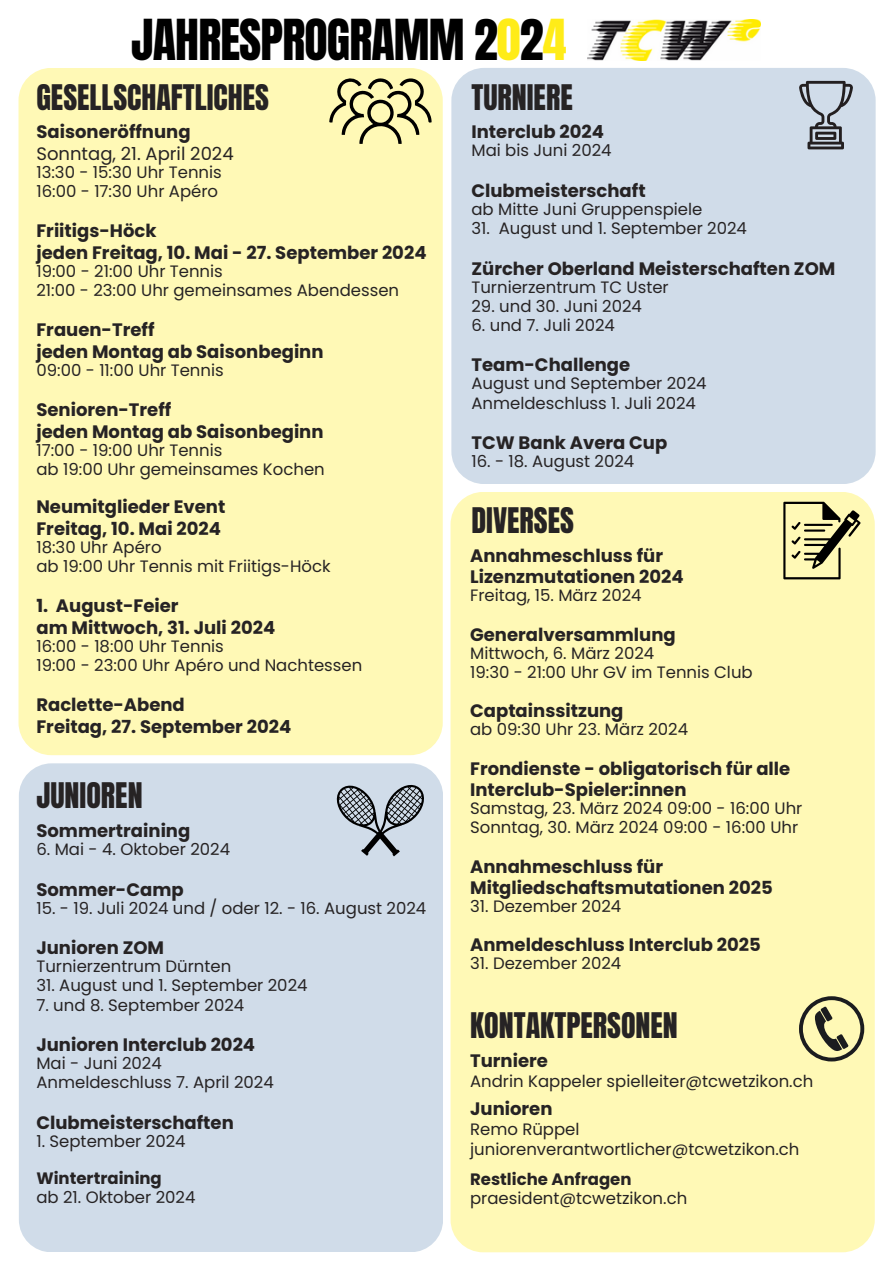
<style>
.page{position:relative;width:894px;height:1264px;background:#fff}
.page>*{position:absolute;margin:0;border:0;box-sizing:border-box;transform-origin:0 0}
.t1{font:48px "Anton";letter-spacing:-.02em;color:#000}
.t2{font:30px "Anton";color:#262324}
.t3{font:700 18px/21.3px "Poppins";color:#262324}
.t4{font:18px "Poppins";color:#262324}
.t5{font:16.5px/19.5px "Poppins";color:#262324}
.t6{font:700 16.5px "Poppins";color:#262324}
.s1{color:#ffec18}
</style>
<div class="page">
<div style="left:18px;top:68px;width:424px;height:687px;background:#fff9b6;border-radius:33px"></div>
<div style="left:451px;top:68px;width:424px;height:416px;background:#d0dce9;border-radius:33px"></div>
<div style="left:450px;top:492px;width:424px;height:760px;background:#fff9b6;border-radius:33px"></div>
<img style="left:587px;top:19px;width:173px;height:41px">
<svg style="left:799px;top:81px;width:53px;height:68px"></svg>
<svg style="left:329px;top:78px;width:102px;height:66px"></svg>
<div style="left:19px;top:763px;width:424px;height:488px;background:#d0dce9;border-radius:33px"></div>
<svg style="left:336px;top:784px;width:88px;height:73px"></svg>
<svg style="left:783px;top:502px;width:77px;height:77px"></svg>
<svg style="left:799px;top:996px;width:65px;height:65px"></svg>
<p class="t1" style="left:131px;top:6px;width:436px">JAHRESPROGRAMM 2<span class="s1">0</span>2<span class="s1">4</span></p>
<h2 class="t2" style="left:36px;top:76px;width:234px">GESELLSCHAFTLICHES</h2>
<p class="t2" style="left:471px;top:76px;width:103px">TURNIERE</p>
<h2 class="t3" style="left:36px;top:121px;width:156px">Saisoneröffnung</h2>
<p class="t4" style="left:36px;top:141px;width:199px">Sonntag, 21. April 2024</p>
<p class="t5" style="left:36px;top:162px;width:187px">13:30 - 15:30 Uhr Tennis</p>
<p class="t5" style="left:36px;top:181px;width:183px">16:00 - 17:30 Uhr Apéro</p>
<p class="t3" style="left:36px;top:220px;width:122px">Friitigs-Höck</p>
<p class="t3" style="left:36px;top:242px;width:391px">jeden Freitag, 10. Mai - 27. September 2024</p>
<p class="t5" style="left:36px;top:261px;width:188px">19:00 - 21:00 Uhr Tennis</p>
<p class="t5" style="left:36px;top:280px;width:364px">21:00 - 23:00 Uhr gemeinsames Abendessen</p>
<p class="t3" style="left:36px;top:319px;width:119px">Frauen-Treff</p>
<p class="t3" style="left:36px;top:341px;width:288px">jeden Montag ab Saisonbeginn</p>
<p class="t5" style="left:36px;top:360px;width:189px">09:00 - 11:00 Uhr Tennis</p>
<p class="t3" style="left:36px;top:399px;width:136px">Senioren-Treff</p>
<p class="t3" style="left:36px;top:421px;width:288px">jeden Montag ab Saisonbeginn</p>
<p class="t5" style="left:36px;top:440px;width:187px">17:00 - 19:00 Uhr Tennis</p>
<p class="t5" style="left:36px;top:459px;width:290px">ab 19:00 Uhr gemeinsames Kochen</p>
<p class="t3" style="left:36px;top:496px;width:190px">Neumitglieder Event</p>
<p class="t3" style="left:36px;top:517px;width:186px">Freitag, 10. Mai 2024</p>
<p class="t5" style="left:36px;top:537px;width:127px">18:30 Uhr Apéro</p>
<p class="t5" style="left:36px;top:556px;width:295px">ab 19:00 Uhr Tennis mit Friitigs-Höck</p>
<p class="t3" style="left:36px;top:595px;width:144px">1. August-Feier</p>
<p class="t3" style="left:36px;top:616px;width:240px">am Mittwoch, 31. Juli 2024</p>
<p class="t5" style="left:36px;top:636px;width:189px">16:00 - 18:00 Uhr Tennis</p>
<p class="t5" style="left:36px;top:655px;width:327px">19:00 - 23:00 Uhr Apéro und Nachtessen</p>
<p class="t3" style="left:36px;top:694px;width:256px">Raclette-Abend<br>Freitag, 27. September 2024</p>
<p class="t3" style="left:471px;top:121px;width:134px">Interclub 2024</p>
<h3 class="t5" style="left:471px;top:141px;width:142px">Mai bis Juni 2024</h3>
<p class="t3" style="left:471px;top:180px;width:176px">Clubmeisterschaft</p>
<p class="t5" style="left:471px;top:199px;width:232px">ab Mitte Juni Gruppenspiele</p>
<p class="t5" style="left:471px;top:218px;width:277px">31. August und 1. September 2024</p>
<p class="t3" style="left:471px;top:257px;width:365px">Zürcher Oberland Meisterschaften ZOM</p>
<p class="t5" style="left:471px;top:277px;width:199px">Turnierzentrum TC Uster</p>
<p class="t5" style="left:471px;top:296px;width:172px">29. und 30. Juni 2024</p>
<p class="t5" style="left:471px;top:315px;width:145px">6. und 7. Juli 2024</p>
<p class="t3" style="left:471px;top:354px;width:160px">Team-Challenge</p>
<p class="t5" style="left:471px;top:374px;width:236px">August und September 2024</p>
<p class="t5" style="left:471px;top:393px;width:226px">Anmeldeschluss 1. Juli 2024</p>
<p class="t3" style="left:471px;top:432px;width:197px">TCW Bank Avera Cup</p>
<p class="t5" style="left:471px;top:451px;width:164px">16. - 18. August 2024</p>
<p class="t2" style="left:471px;top:499px;width:104px">DIVERSES</p>
<p class="t3" style="left:470px;top:545px;width:194px">Annahmeschluss für</p>
<p class="t3" style="left:470px;top:566px;width:215px">Lizenzmutationen 2024</p>
<h2 class="t5" style="left:470px;top:586px;width:173px">Freitag, 15. März 2024</h2>
<p class="t3" style="left:470px;top:623px;width:207px">Generalversammlung</p>
<p class="t5" style="left:470px;top:643px;width:185px">Mittwoch, 6. März 2024</p>
<h2 class="t5" style="left:470px;top:662px;width:284px">19:30 - 21:00 Uhr GV im Tennis Club</h2>
<p class="t3" style="left:470px;top:700px;width:155px">Captainssitzung</p>
<p class="t5" style="left:470px;top:719px;width:219px">ab 09:30 Uhr 23. März 2024</p>
<p class="t3" style="left:470px;top:757px;width:321px">Frondienste - obligatorisch für alle<br>Interclub-Spieler:innen</p>
<p class="t5" style="left:470px;top:798px;width:333px">Samstag, 23. März 2024 09:00 - 16:00 Uhr</p>
<p class="t5" style="left:470px;top:817px;width:329px">Sonntag, 30. März 2024 09:00 - 16:00 Uhr</p>
<p class="t3" style="left:470px;top:855px;width:304px">Annahmeschluss für<br>Mitgliedschaftsmutationen 2025</p>
<p class="t5" style="left:470px;top:896px;width:153px">31. Dezember 2024</p>
<p class="t3" style="left:470px;top:934px;width:292px">Anmeldeschluss Interclub 2025</p>
<p class="t5" style="left:470px;top:953px;width:153px">31. Dezember 2024</p>
<p class="t2" style="left:36px;top:774px;width:108px">JUNIOREN</p>
<p class="t3" style="left:36px;top:820px;width:155px">Sommertraining</p>
<h2 class="t5" style="left:36px;top:839px;width:195px">6. Mai - 4. Oktober 2024</h2>
<p class="t3" style="left:36px;top:878px;width:149px">Sommer-Camp</p>
<p class="t5" style="left:36px;top:898px;width:391px">15. - 19. Juli 2024 und / oder 12. - 16. August 2024</p>
<p class="t3" style="left:36px;top:937px;width:129px">Junioren ZOM</p>
<p class="t5" style="left:36px;top:956px;width:196px">Turnierzentrum Dürnten</p>
<p class="t5" style="left:36px;top:975px;width:272px">31. August und 1. September 2024</p>
<p class="t5" style="left:36px;top:995px;width:209px">7. und 8. September 2024</p>
<p class="t3" style="left:36px;top:1034px;width:220px">Junioren Interclub 2024</p>
<p class="t5" style="left:36px;top:1053px;width:127px">Mai - Juni 2024</p>
<p class="t5" style="left:36px;top:1072px;width:239px">Anmeldeschluss 7. April 2024</p>
<p class="t3" style="left:36px;top:1111px;width:199px">Clubmeisterschaften</p>
<p class="t5" style="left:36px;top:1131px;width:151px">1. September 2024</p>
<p class="t6" style="left:36px;top:1166px;width:127px">Wintertraining</p>
<p class="t5" style="left:36px;top:1187px;width:160px">ab 21. Oktober 2024</p>
<p class="t2" style="left:470px;top:1003px;width:209px">KONTAKTPERSONEN</p>
<p class="t3" style="left:470px;top:1050px;width:79px">Turniere</p>
<p class="t5" style="left:470px;top:1071px;width:344px">Andrin Kappeler spielleiter@tcwetzikon.ch</p>
<p class="t3" style="left:470px;top:1098px;width:84px">Junioren</p>
<p class="t5" style="left:470px;top:1119px;width:331px">Remo Rüppel juniorenverantwortlicher@tcwetzikon.ch</p>
<p class="t6" style="left:470px;top:1167px;width:163px">Restliche Anfragen</p>
<p class="t5" style="left:470px;top:1188px;width:218px">praesident@tcwetzikon.ch</p>
</div>
